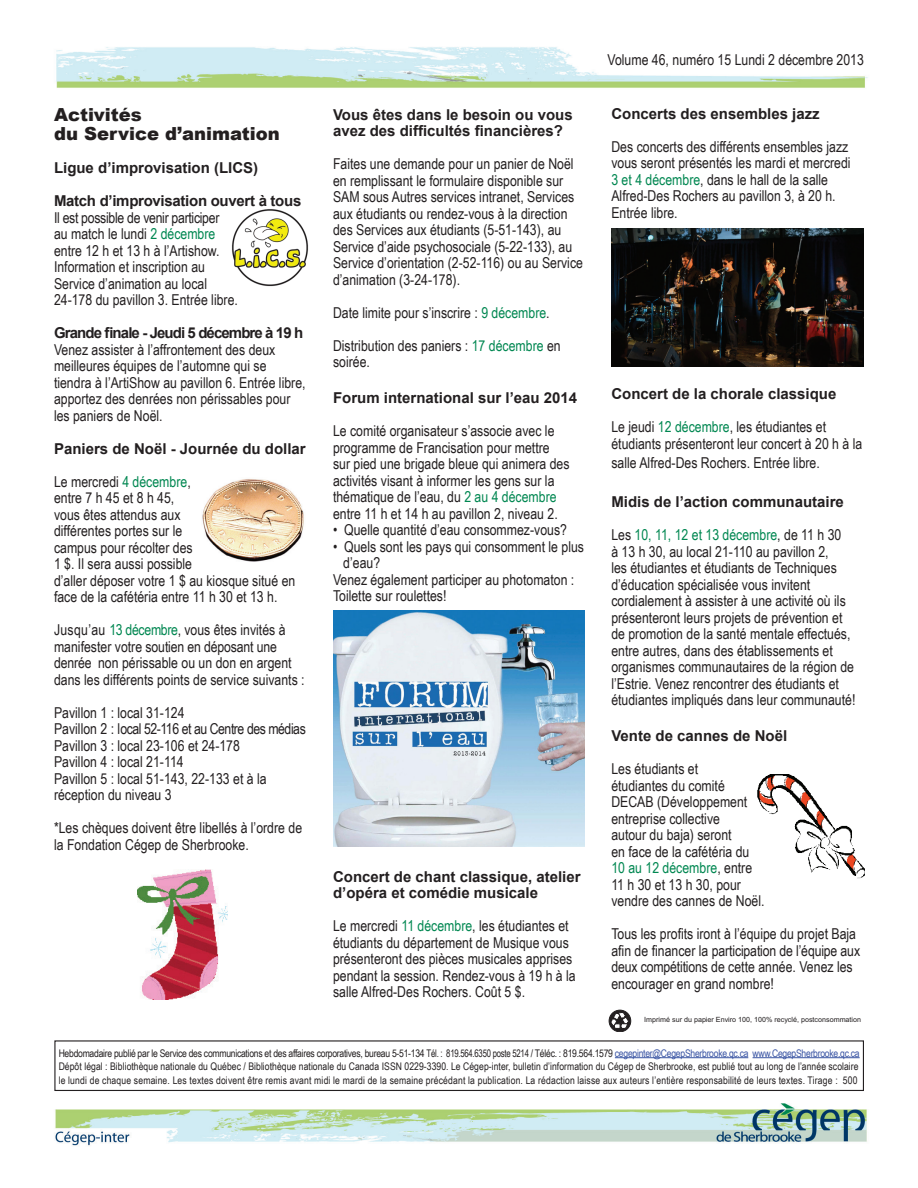
<style>
.page{position:relative;width:918px;height:1188px;background:#fff}
.page>*{position:absolute;margin:0;border:0;box-sizing:border-box;transform-origin:0 0}
.t1{font:900 18px/19.5px "Arial";color:#231f20}
.t2{font:15px/16.5px "Arial Narrow";color:#231f20}
.t3{font:700 15px/16.5px "Arial";color:#231f20}
.t4{font:700 15px "Arial";letter-spacing:-.02em;color:#231f20}
.t5{font:700 15px "Arial";letter-spacing:-.06em;color:#231f20}
.t6{font:10.5px/13.5px "Arial Narrow";letter-spacing:.015em;color:#231f20;text-align:justify}
.t7{font:7.2px "Arial";color:#231f20}
.s1{color:#008751}
.s2{color:#3853a3}
</style>
<div class="page">
<img style="left:55px;top:47px;width:813px;height:1099px">
<hr style="left:615px;top:1057px;width:133px;height:1px;background:#3853a3">
<hr style="left:753px;top:1057px;width:107px;height:1px;background:#3853a3">
<div style="left:54px;top:1040px;width:810px;height:51px;border:1px solid #231f20"></div>
<div style="left:609px;top:1010px;width:22px;height:21px;border:1px solid #231f20;border-radius:50%"></div>
<svg style="left:609px;top:1012px;width:20px;height:19px"></svg>
<img style="left:229px;top:207px;width:81px;height:81px">
<img style="left:138px;top:869px;width:90px;height:130px">
<img style="left:202px;top:478px;width:104px;height:85px">
<img style="left:611px;top:228px;width:252px;height:139px">
<img style="left:757px;top:774px;width:108px;height:105px">
<img style="left:333px;top:611px;width:252px;height:236px">
<p class="t1" style="left:54px;top:104px;width:227px">Activités<br>du Service d’animation</p>
<p class="t3" style="left:54px;top:160px;width:206px">Ligue d’improvisation (LICS)</p>
<p class="t4" style="left:54px;top:191px;width:249px">Match d’improvisation ouvert à tous</p>
<p class="t2" style="left:54px;top:209px;width:185px">Il est possible de venir participer<br>au match le lundi <span class="s1">2 décembre </span>entre 12 h et 13 h à l’Artishow.<br>Information et inscription au<br>Service d’animation au local<br>24-178 du pavillon 3. Entrée libre.</p>
<p class="t5" style="left:54px;top:323px;width:251px">Grande finale - Jeudi 5 décembre à 19 h</p>
<p class="t2" style="left:54px;top:341px;width:253px">Venez assister à l’affrontement des deux meilleures équipes de l’automne qui se tiendra à l’ArtiShow au pavillon 6. Entrée libre, apportez des denrées non périssables pour les paniers de Noël.</p>
<p class="t3" style="left:54px;top:441px;width:253px">Paniers de Noël - Journée du dollar</p>
<p class="t2" style="left:54px;top:473px;width:243px">Le mercredi <span class="s1">4 décembre</span>,<br>entre 7 h 45 et 8 h 45,<br>vous êtes attendus aux<br>différentes portes sur le<br>campus pour récolter des<br>1 $. Il sera aussi possible<br>d’aller déposer votre 1 $ au kiosque situé en face de la cafétéria entre 11 h 30 et 13 h.</p>
<p class="t2" style="left:54px;top:621px;width:252px">Jusqu’au <span class="s1">13 décembre</span>, vous êtes invités à manifester votre soutien en déposant une denrée non périssable ou un don en argent dans les différents points de service suivants :</p>
<p class="t2" style="left:54px;top:704px;width:253px">Pavillon 1 : local 31-124<br>Pavillon 2 : local 52-116 et au Centre des médias<br>Pavillon 3 : local 23-106 et 24-178<br>Pavillon 4 : local 21-114<br>Pavillon 5 : local 51-143, 22-133 et à la réception du niveau 3</p>
<p class="t2" style="left:54px;top:819px;width:250px">*Les chèques doivent être libellés à l’ordre de la Fondation Cégep de Sherbrooke.</p>
<p class="t3" style="left:333px;top:107px;width:241px">Vous êtes dans le besoin ou vous avez des difficultés financières?</p>
<p class="t2" style="left:333px;top:155px;width:252px">Faites une demande pour un panier de Noël en remplissant le formulaire disponible sur SAM sous Autres services intranet, Services aux étudiants ou rendez-vous à la direction des Services aux étudiants (5-51-143), au Service d’aide psychosociale (5-22-133), au Service d’orientation (2-52-116) ou au Service d’animation (3-24-178).</p>
<p class="t2" style="left:333px;top:304px;width:218px">Date limite pour s’inscrire : <span class="s1">9 décembre</span>.</p>
<p class="t2" style="left:333px;top:337px;width:229px">Distribution des paniers : <span class="s1">17 décembre</span> en soirée.</p>
<p class="t3" style="left:333px;top:390px;width:246px">Forum international sur l’eau 2014</p>
<p class="t2" style="left:333px;top:422px;width:238px">Le comité organisateur s’associe avec le programme de Francisation pour mettre sur pied une brigade bleue qui animera des activités visant à informer les gens sur la thématique de l’eau, du <span class="s1">2 au 4 décembre </span>entre 11 h et 14 h au pavillon 2, niveau 2.</p>
<p class="t2" style="left:333px;top:521px;width:236px">• Quelle quantité d’eau consommez-vous?</p>
<p class="t2" style="left:333px;top:538px;width:253px">• Quels sont les pays qui consomment le plus</p>
<p class="t2" style="left:343px;top:554px;width:38px">d’eau?</p>
<p class="t2" style="left:333px;top:571px;width:243px">Venez également participer au photomaton :</p>
<p class="t2" style="left:333px;top:587px;width:115px">Toilette sur roulettes!</p>
<p class="t3" style="left:333px;top:869px;width:249px">Concert de chant classique, atelier d’opéra et comédie musicale</p>
<p class="t2" style="left:333px;top:917px;width:244px">Le mercredi <span class="s1">11 décembre</span>, les étudiantes et étudiants du département de Musique vous présenteront des pièces musicales apprises pendant la session. Rendez-vous à 19 h à la salle Alfred-Des Rochers. Coût 5 $.</p>
<p class="t2" style="left:608px;top:51px;width:258px">Volume 46, numéro 15 Lundi 2 décembre 2013</p>
<p class="t3" style="left:611px;top:106px;width:210px">Concerts des ensembles jazz</p>
<p class="t2" style="left:611px;top:138px;width:241px">Des concerts des différents ensembles jazz vous seront présentés les mardi et mercredi <span class="s1">3 et 4 décembre</span>, dans le hall de la salle Alfred-Des Rochers au pavillon 3, à 20 h.<br>Entrée libre.</p>
<p class="t3" style="left:611px;top:386px;width:227px">Concert de la chorale classique</p>
<p class="t2" style="left:611px;top:418px;width:252px">Le jeudi <span class="s1">12 décembre</span>, les étudiantes et étudiants présenteront leur concert à 20 h à la</p>
<p class="t2" style="left:611px;top:454px;width:210px">salle Alfred-Des Rochers. Entrée libre.</p>
<p class="t3" style="left:611px;top:494px;width:234px">Midis de l’action communautaire</p>
<p class="t2" style="left:611px;top:526px;width:246px">Les <span class="s1">10, 11, 12 et 13 décembre</span>, de 11 h 30<br>à 13 h 30, au local 21-110 au pavillon 2,<br>les étudiantes et étudiants de Techniques d’éducation spécialisée vous invitent cordialement à assister à une activité où ils présenteront leurs projets de prévention et de promotion de la santé mentale effectués, entre autres, dans des établissements et organismes communautaires de la région de l’Estrie. Venez rencontrer des étudiants et étudiantes impliqués dans leur communauté!</p>
<p class="t3" style="left:611px;top:728px;width:177px">Vente de cannes de Noël</p>
<p class="t2" style="left:611px;top:760px;width:155px">Les étudiants et<br>étudiantes du comité<br>DECAB (Développement entreprise collective<br>autour du baja) seront<br>en face de la cafétéria du<br><span class="s1">10 au 12 décembre</span>, entre<br>11 h 30 et 13 h 30, pour vendre des cannes de Noël.</p>
<p class="t2" style="left:611px;top:925px;width:250px">Tous les profits iront à l’équipe du projet Baja afin de financer la participation de l’équipe aux deux compétitions de cette année. Venez les encourager en grand nombre!</p>
<p class="t7" style="left:644px;top:1017px;width:218px">Imprimé sur du papier Enviro 100, 100% recyclé, postconsommation</p>
<p class="t6" style="left:59px;top:1046px;width:802px">Hebdomadaire publié par le Service des communications et des affaires corporatives, bureau 5-51-134 Tél. : 819.564.6350 poste 5214 / Téléc. : 819.564.1579 <span class="s2">cegepinter@CegepSherbrooke.qc.ca www.CegepSherbrooke.qc.ca </span>Dépôt légal : Bibliothèque nationale du Québec / Bibliothèque nationale du Canada ISSN 0229-3390. Le Cégep-inter, bulletin d’information du Cégep de Sherbrooke, est publié tout au long de l’année scolaire le lundi de chaque semaine. Les textes doivent être remis avant midi le mardi de la semaine précédant la publication. La rédaction laisse aux auteurs l’entière responsabilité de leurs textes. Tirage : 500</p>
</div>
